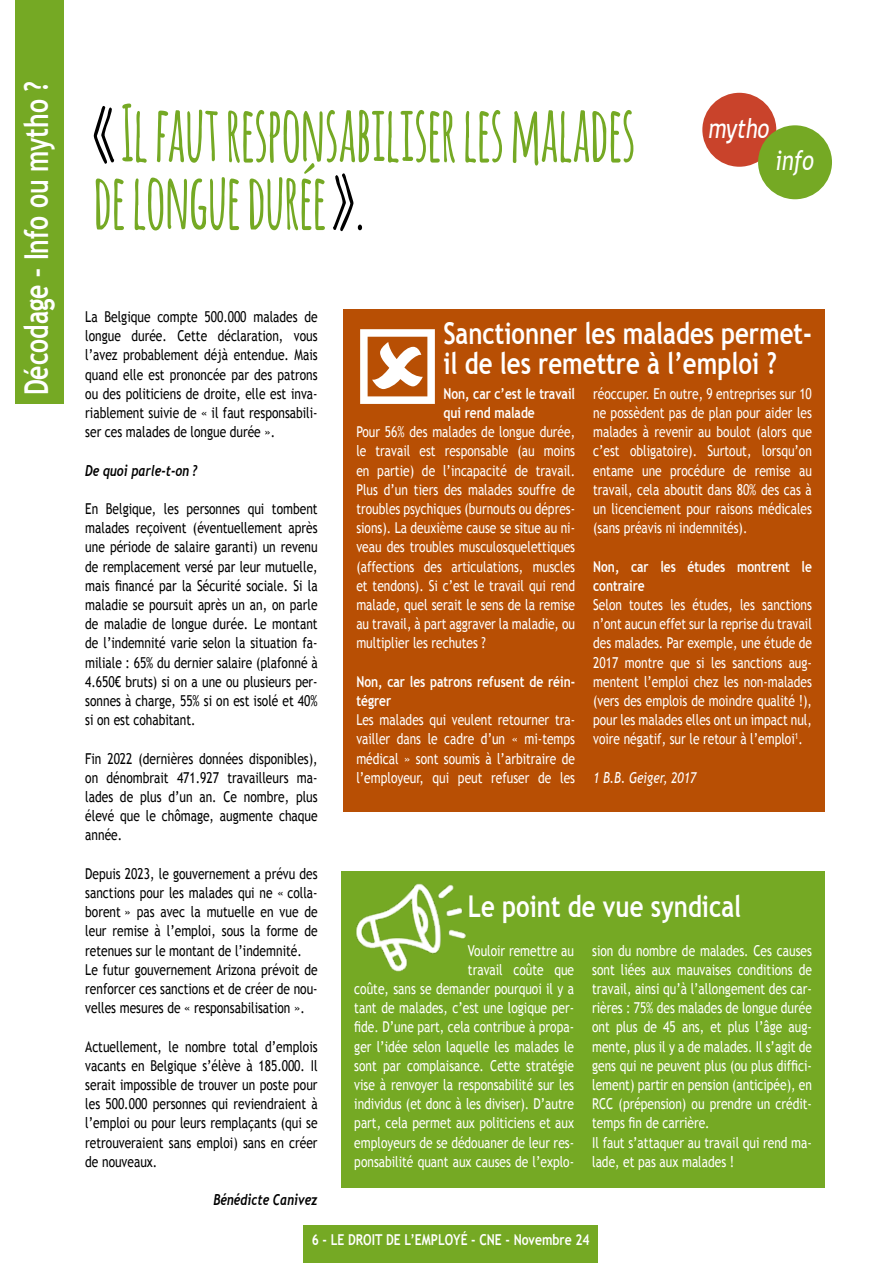
<style>
.page{position:relative;width:893px;height:1263px;background:#fff}
.page>*{position:absolute;margin:0;border:0;box-sizing:border-box;transform-origin:0 0}
.t1{font:700 76.5px "Amatic";letter-spacing:.01em;color:#75a924;scale:.76 1}
.t2{font:700 33px "Trebuchet MS";color:#fff;scale:.75 1}
.t3{font:700 30px/30px "Trebuchet MS";color:#fff;scale:.8 1}
.t4{font:italic 27.15px "Trebuchet MS";letter-spacing:-.01em;color:#fff;scale:.8 1}
.t5{font:15px/19.2px "Trebuchet MS";color:#fff;text-align:justify;scale:.8 1}
.t6{font:15px/19.2px "Trebuchet MS";color:#000;text-align:justify;scale:.8 1}
.t7{font:700 15px/19.2px "Trebuchet MS";color:#fff;scale:.8 1}
.t8{font:700 15px "Trebuchet MS";color:#fff;scale:.81 1}
.t9{font:italic 700 15px "Trebuchet";color:#000;scale:.8 1}
.t10{font:italic 15px "Trebuchet MS";color:#fff;scale:.8 1}
.s1{color:#000}
</style>
<div class="page">
<div style="left:303px;top:1225px;width:295px;height:38px;background:#75a924"></div>
<div style="left:15px;top:0;width:48px;height:404px;background:#75a924"></div>
<div style="left:702px;top:93px;width:74px;height:74px;background:#c9432b;border-radius:50%"></div>
<div style="left:758px;top:125px;width:74px;height:74px;background:#75a924;border-radius:50%"></div>
<div style="left:344px;top:309px;width:481px;height:503px;background:#b84f04"></div>
<div style="left:342px;top:871px;width:483px;height:317px;background:#75a924"></div>
<svg style="left:360px;top:329px;width:75px;height:75px"></svg>
<img style="left:356px;top:883px;width:110px;height:88px">
<h2 class="t2" style="left:16px;top:395px;width:421px;rotate:-90deg">Décodage – Info ou mytho ?</h2>
<h1 class="t1" style="left:94px;top:79px;width:713px"><span class="s1">«</span> Il faut responsabiliser les malades</h1>
<h1 class="t1" style="left:94px;top:146px;width:359px">de longue durée<span class="s1">».</span></h1>
<h3 class="t4" style="left:708px;top:112px;width:78px">mytho</h3>
<h3 class="t4" style="left:775px;top:144px;width:49px">info</h3>
<p class="t6" style="left:85px;top:307px;width:292px">La Belgique compte 500.000 malades de longue durée. Cette déclaration, vous l’avez probablement déjà entendue. Mais quand elle est prononcée par des patrons ou des politiciens de droite, elle est inva&shy;riablement suivie de « il faut responsabili&shy;ser ces malades de longue durée ».</p>
<p class="t9" style="left:85px;top:461px;width:142px">De quoi parle-t-on ?</p>
<p class="t6" style="left:85px;top:499px;width:292px">En Belgique, les personnes qui tombent malades reçoivent (éventuellement après une période de salaire garanti) un revenu de remplacement versé par leur mutuelle, mais financé par la Sécurité sociale. Si la maladie se poursuit après un an, on parle de maladie de longue durée. Le montant de l’indemnité varie selon la situation fa&shy;miliale : 65% du dernier salaire (plafonné à 4.650€ bruts) si on a une ou plusieurs per&shy;sonnes à charge, 55% si on est isolé et 40% si on est cohabitant.</p>
<p class="t6" style="left:85px;top:749px;width:292px">Fin 2022 (dernières données disponibles), on dénombrait 471.927 travailleurs ma&shy;lades de plus d’un an. Ce nombre, plus élevé que le chômage, augmente chaque année.</p>
<p class="t6" style="left:85px;top:864px;width:292px;text-align:left">Depuis 2023, le gouvernement a prévu des sanctions pour les malades qui ne « colla&shy;borent » pas avec la mutuelle en vue de leur remise à l’emploi, sous la forme de retenues sur le montant de l’indemnité.<br>Le futur gouvernement Arizona prévoit de renforcer ces sanctions et de créer de nou&shy;velles mesures de « responsabilisation ».</p>
<p class="t6" style="left:85px;top:1037px;width:292px">Actuellement, le nombre total d’emplois vacants en Belgique s’élève à 185.000. Il serait impossible de trouver un poste pour les 500.000 personnes qui reviendraient à l’emploi ou pour leurs remplaçants (qui se retrouveraient sans emploi) sans en créer de nouveaux.</p>
<p class="t9" style="left:213px;top:1191px;width:132px">Bénédicte Canivez</p>
<h3 class="t3" style="left:443px;top:319px;width:462px">Sanctionner les malades permet&shy;il de les remettre à l’emploi ?</h3>
<p class="t7" style="left:443px;top:384px;width:166px">Non, car c’est le travail qui rend malade</p>
<p class="t5" style="left:356px;top:422px;width:275px">Pour 56% des malades de longue durée, le travail est responsable (au moins en partie) de l’incapacité de travail.<br>Plus d’un tiers des malades souffre de troubles psychiques (burnouts ou dépres&shy;sions). La deuxième cause se situe au ni&shy;veau des troubles musculosquelettiques (affections des articulations, muscles et tendons). Si c’est le travail qui rend malade, quel serait le sens de la remise au travail, à part aggraver la maladie, ou multiplier les rechutes ?</p>
<p class="t7" style="left:356px;top:672px;width:275px">Non, car les patrons refusent de réin&shy;tégrer</p>
<p class="t5" style="left:356px;top:710px;width:275px">Les malades qui veulent retourner tra&shy;vailler dans le cadre d’un « mi-temps médical » sont soumis à l’arbitraire de l’employeur, qui peut refuser de les</p>
<p class="t5" style="left:593px;top:384px;width:275px">réoccuper. En outre, 9 entreprises sur 10 ne possèdent pas de plan pour aider les malades à revenir au boulot (alors que c’est obligatoire). Surtout, lorsqu’on entame une procédure de remise au travail, cela aboutit dans 80% des cas à un licenciement pour raisons médicales (sans préavis ni indemnités).</p>
<p class="t7" style="left:593px;top:557px;width:275px">Non, car les études montrent le contraire</p>
<p class="t5" style="left:593px;top:595px;width:275px">Selon toutes les études, les sanctions n’ont aucun effet sur la reprise du travail des malades. Par exemple, une étude de 2017 montre que si les sanctions aug&shy;mentent l’emploi chez les non-malades (vers des emplois de moindre qualité !), pour les malades elles ont un impact nul, voire négatif, sur le retour à l’emploi<sup>1</sup>.</p>
<p class="t10" style="left:593px;top:768px;width:131px">1 B.B. Geiger, 2017</p>
<h3 class="t3" style="left:468px;top:891px;width:343px">Le point de vue syndical</h3>
<p class="t5" style="left:354px;top:941px;width:276px;text-align:right">Vouloir remettre au<br>travail coûte que<br>coûte, sans se demander pourquoi il y a tant de malades, c’est une logique per&shy;fide. D’une part, cela contribue à propa&shy;ger l’idée selon laquelle les malades le sont par complaisance. Cette stratégie vise à renvoyer la responsabilité sur les individus (et donc à les diviser). D’autre part, cela permet aux politiciens et aux employeurs de se dédouaner de leur res&shy;ponsabilité quant aux causes de l’explo-</p>
<p class="t5" style="left:592px;top:941px;width:276px;text-align:left">sion du nombre de malades. Ces causes sont liées aux mauvaises conditions de travail, ainsi qu’à l’allongement des car&shy;rières : 75% des malades de longue durée ont plus de 45 ans, et plus l’âge aug&shy;mente, plus il y a de malades. Il s’agit de gens qui ne peuvent plus (ou plus diffici&shy;lement) partir en pension (anticipée), en RCC (prépension) ou prendre un crédit&shy;temps fin de carrière.<br>Il faut s’attaquer au travail qui rend ma&shy;lade, et pas aux malades !</p>
<p class="t8" style="left:312px;top:1230px;width:344px">6 - LE DROIT DE L’EMPLOYÉ - CNE - Novembre 24</p>
</div>
